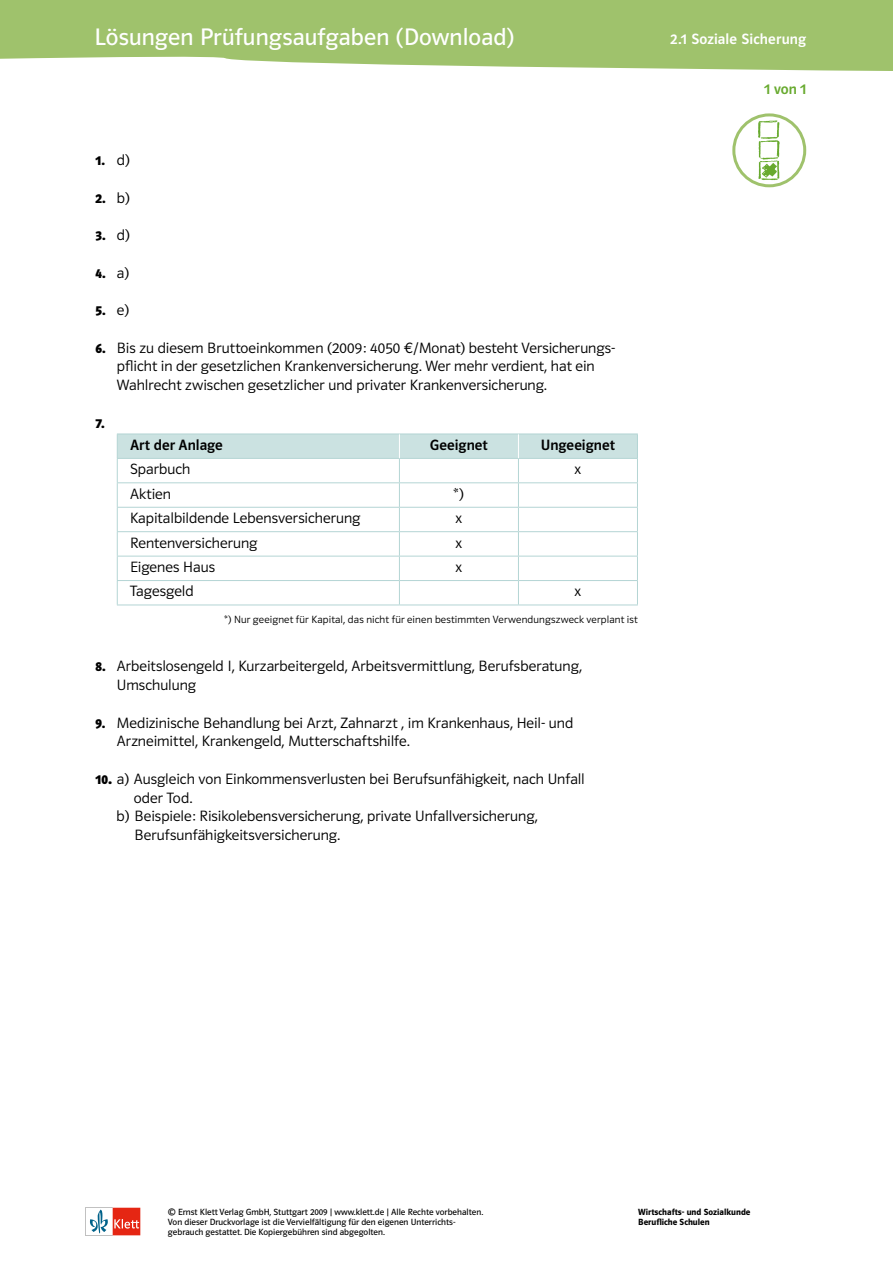
<style>
.page{position:relative;width:893px;height:1263px;background:#fff}
.page>*{position:absolute;margin:0;border:0;box-sizing:border-box;transform-origin:0 0}
._02_ÜS_02{font:24px "Polo ST11 K Buch";letter-spacing:.005em;color:#fff}
.t1{font:18px "Polo ST11 K Krftg";color:#fff}
._04_Aufgaben_Nummg{font:15px/18.8px "Polo ST11 K Leicht";letter-spacing:.005em;color:#000}
.Aufgaben_ABC{font:15px/18.8px "Polo ST11 K Leicht";letter-spacing:.005em;color:#000}
._05_Tabelltext{font:15px "Polo ST11 K Leicht";letter-spacing:.005em;color:#000}
._05_Tabelltext-2{font:15px "Polo ST11 K Krftg";letter-spacing:.005em;color:#000}
.t2{font:15px "Polo ST11 K Krftg";letter-spacing:.01em;color:#fff}
.t3{font:15px "Polo ST11 K Krftg";color:#68aa2f}
._04_Aufgaben_Nummg-2{font:700 13.5px "Polo ST11 K";color:#000}
._05_Tabelltext-3{font:10.5px "Polo ST11 K Leicht";letter-spacing:.015em;color:#000}
.t4{font:9px/10.1px "Polo ST11 K Buch";color:#000}
.t5{font:9px/10.1px "Polo ST11 K Hfett";color:#000}
.s1{font-family:"Polo ST11 K Leicht";font-weight:400;font-size:15px}
.s2{font-family:"Polo ST11 K";font-weight:700;font-size:13.5px}
.s3{font-family:"Polo ST11 K";font-weight:700}
</style>
<div class="page">
<svg style="left:85px;top:1208px;width:55px;height:27px"></svg>
<svg style="left:0;top:0;width:893px;height:71px;background:#a7c779"></svg>
<div style="left:732px;top:113px;width:74px;height:74px;border:3px solid #9fc26c;border-radius:50%"></div>
<img style="left:751px;top:119px;width:30px;height:63px">
<hr style="left:117px;top:605px;width:282px;height:1px;background:#b4d5d4">
<hr style="left:399px;top:605px;width:119px;height:1px;background:#b4d5d4">
<hr style="left:518px;top:605px;width:120px;height:1px;background:#b4d5d4">
<svg style="left:117px;top:434px;width:521px;height:171px"></svg>
<p class="_02_ÜS_02" style="left:95px;top:24px;width:421px">Lösungen Prüfungsaufgaben (Download)</p>
<p class="t2" style="left:670px;top:31px;width:138px">2.1 Soziale Sicherung</p>
<p class="t1" style="left:350px;top:34px;width:104px">Arbeitsblatt 1</p>
<p class="_04_Aufgaben_Nummg-2" style="left:96px;top:153px;width:36px">1. <span class="s1">d)</span></p>
<p class="_04_Aufgaben_Nummg-2" style="left:96px;top:190px;width:36px">2. <span class="s1">b)</span></p>
<p class="_04_Aufgaben_Nummg-2" style="left:96px;top:228px;width:36px">3. <span class="s1">d)</span></p>
<p class="_04_Aufgaben_Nummg-2" style="left:96px;top:265px;width:35px">4. <span class="s1">a)</span></p>
<p class="_04_Aufgaben_Nummg-2" style="left:96px;top:303px;width:35px">5. <span class="s1">e)</span></p>
<p class="_04_Aufgaben_Nummg" style="left:117px;top:338px;width:499px;text-indent:-21px"><span class="s2">6.</span> Bis zu diesem Bruttoeinkommen (2009: 4050 €/Monat) besteht Versicherungs&shy;pflicht in der gesetzlichen Krankenversicherung. Wer mehr verdient, hat ein<br>Wahlrecht zwischen gesetzlicher und privater Krankenversicherung.</p>
<p class="_04_Aufgaben_Nummg-2" style="left:96px;top:415px;width:11px">7.</p>
<p class="_05_Tabelltext-2" style="left:130px;top:437px;width:94px">Art der Anlage</p>
<p class="_05_Tabelltext-2" style="left:430px;top:437px;width:59px">Geeignet</p>
<p class="_05_Tabelltext-2" style="left:541px;top:437px;width:76px">Ungeeignet</p>
<p class="_05_Tabelltext" style="left:130px;top:461px;width:62px">Sparbuch</p>
<p class="_05_Tabelltext" style="left:575px;top:461px;width:8px">x</p>
<p class="_05_Tabelltext" style="left:130px;top:486px;width:43px">Aktien</p>
<p class="_05_Tabelltext" style="left:454px;top:486px;width:12px">*)</p>
<p class="_05_Tabelltext" style="left:130px;top:510px;width:232px">Kapitalbildende Lebensversicherung</p>
<p class="_05_Tabelltext" style="left:456px;top:510px;width:8px">x</p>
<p class="_05_Tabelltext" style="left:130px;top:534px;width:129px">Rentenversicherung</p>
<p class="_05_Tabelltext" style="left:456px;top:534px;width:8px">x</p>
<p class="_05_Tabelltext" style="left:130px;top:559px;width:87px">Eigenes Haus</p>
<p class="_05_Tabelltext" style="left:456px;top:559px;width:8px">x</p>
<p class="_05_Tabelltext" style="left:130px;top:583px;width:65px">Tagesgeld</p>
<p class="_05_Tabelltext" style="left:575px;top:583px;width:8px">x</p>
<p class="_05_Tabelltext-3" style="left:224px;top:613px;width:415px">*) Nur geeignet für Kapital, das nicht für einen bestimmten Verwendungszweck verplant ist</p>
<p class="_04_Aufgaben_Nummg" style="left:117px;top:657px;width:467px;text-indent:-21px"><span class="s2">8.</span> Arbeitslosengeld I, Kurzarbeitergeld, Arbeitsvermittlung, Berufsberatung,<br>Umschulung</p>
<p class="_04_Aufgaben_Nummg" style="left:117px;top:713px;width:458px;text-indent:-21px"><span class="s2">9.</span> Medizinische Behandlung bei Arzt, Zahnarzt , im Krankenhaus, Heil- und<br>Arzneimittel, Krankengeld, Mutterschaftshilfe.</p>
<p class="_04_Aufgaben_Nummg" style="left:134px;top:770px;width:453px;text-indent:-38px"><span class="s2">10</span><span class="s3">.</span> a) Ausgleich von Einkommensverlusten bei Berufsunfähigkeit, nach Unfall oder Tod.</p>
<p class="Aufgaben_ABC" style="left:135px;top:807px;width:405px;text-indent:-18px">b) Beispiele: Risikolebensversicherung, private Unfallversicherung,<br>Berufsunfähigkeitsversicherung.</p>
<p class="t3" style="left:764px;top:81px;width:44px">1 von 1</p>
<p class="t4" style="left:168px;top:1207px;width:317px">© Ernst Klett Verlag GmbH, Stuttgart 2009 | www.klett.de | Alle Rechte vorbehalten.<br>Von dieser Druckvorlage ist die Vervielfältigung für den eigenen Unterrichts&shy;gebrauch gestattet. Die Kopiergebühren sind abgegolten.</p>
<p class="t5" style="left:638px;top:1206px;width:114px">Wirtschafts- und Sozialkunde<br>Berufliche Schulen</p>
</div>
